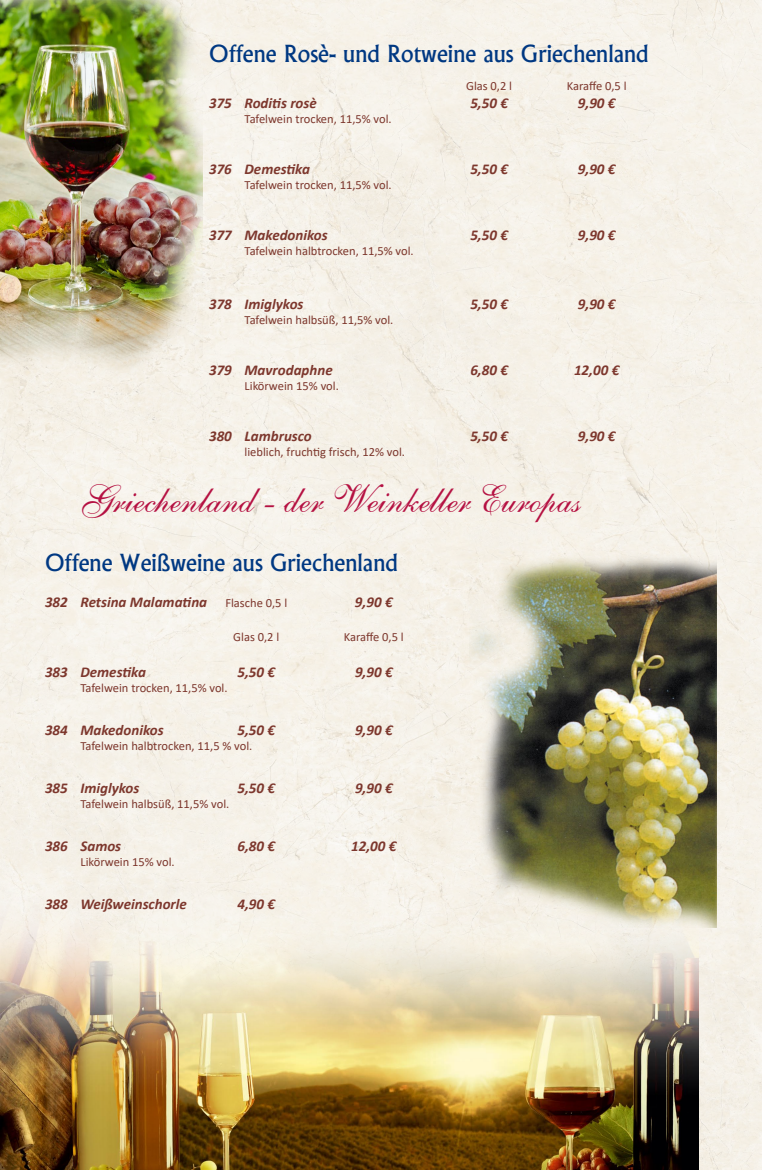
<style>
.page{position:relative;width:762px;height:1170px;background:#fff}
.page>*{position:absolute;margin:0;border:0;box-sizing:border-box;transform-origin:0 0}
.t1{font:38.75px "English 111 Vivace BT";color:#b51142}
.t2{font:22.5px "Alaska";color:#003882}
.t3{font:italic 700 15px "Calibri";color:#7d372d}
.t4{font:12.5px "Calibri";color:#7d372d}
.s1{font-weight:400;font-style:normal;font-size:12.5px}
</style>
<div class="page">
<div style="left:0;top:0;width:762px;height:1169px;background:#f6f1e9"></div>
<img style="left:0;top:870px;width:699px;height:299px">
<img style="left:469px;top:533px;width:248px;height:394px">
<img style="left:0;top:0;width:203px;height:391px">
<h2 class="t2" style="left:209px;top:40px;width:441px">Offene Rosè- und Rotweine aus Griechenland</h2>
<p class="t4" style="left:466px;top:77px;width:47px">Glas 0,2 l</p>
<p class="t4" style="left:567px;top:77px;width:61px">Karaffe 0,5 l</p>
<p class="t3" style="left:209px;top:92px;width:109px">375 Roditis rosè</p>
<p class="t3" style="left:470px;top:92px;width:39px">5,50 €</p>
<p class="t3" style="left:578px;top:92px;width:39px">9,90 €</p>
<p class="t4" style="left:244px;top:110px;width:149px">Tafelwein trocken, 11,5% vol.</p>
<p class="t3" style="left:209px;top:158px;width:102px">376 Demestika</p>
<p class="t3" style="left:470px;top:158px;width:39px">5,50 €</p>
<p class="t3" style="left:578px;top:158px;width:39px">9,90 €</p>
<p class="t4" style="left:244px;top:176px;width:149px">Tafelwein trocken, 11,5% vol.</p>
<p class="t3" style="left:209px;top:224px;width:120px">377 Makedonikos</p>
<p class="t3" style="left:470px;top:224px;width:39px">5,50 €</p>
<p class="t3" style="left:578px;top:224px;width:39px">9,90 €</p>
<p class="t4" style="left:244px;top:242px;width:171px">Tafelwein halbtrocken, 11,5% vol.</p>
<p class="t3" style="left:209px;top:293px;width:96px">378 Imiglykos</p>
<p class="t3" style="left:470px;top:293px;width:39px">5,50 €</p>
<p class="t3" style="left:578px;top:293px;width:39px">9,90 €</p>
<p class="t4" style="left:244px;top:311px;width:150px">Tafelwein halbsüß, 11,5% vol.</p>
<p class="t3" style="left:209px;top:359px;width:125px">379 Mavrodaphne</p>
<p class="t3" style="left:470px;top:359px;width:39px">6,80 €</p>
<p class="t3" style="left:574px;top:359px;width:47px">12,00 €</p>
<p class="t4" style="left:244px;top:377px;width:96px">Likörwein 15% vol.</p>
<p class="t3" style="left:209px;top:425px;width:104px">380 Lambrusco</p>
<p class="t3" style="left:470px;top:425px;width:39px">5,50 €</p>
<p class="t3" style="left:578px;top:425px;width:39px">9,90 €</p>
<p class="t4" style="left:244px;top:443px;width:162px">lieblich, fruchtig frisch, 12% vol.</p>
<h1 class="t1" style="left:77px;top:475px;width:505px">Griechenland - der Weinkeller Europas</h1>
<h2 class="t2" style="left:45px;top:548px;width:354px">Offene Weißweine aus Griechenland</h2>
<p class="t3" style="left:45px;top:592px;width:244px">382 Retsina Malamatina <span class="s1">Flasche 0,5 l</span></p>
<p class="t3" style="left:355px;top:592px;width:39px">9,90 €</p>
<p class="t4" style="left:233px;top:627px;width:47px">Glas 0,2 l</p>
<p class="t4" style="left:344px;top:627px;width:61px">Karaffe 0,5 l</p>
<p class="t3" style="left:45px;top:661px;width:102px">383 Demestika</p>
<p class="t3" style="left:237px;top:661px;width:39px">5,50 €</p>
<p class="t3" style="left:355px;top:661px;width:39px">9,90 €</p>
<p class="t4" style="left:80px;top:678px;width:149px">Tafelwein trocken, 11,5% vol.</p>
<p class="t3" style="left:45px;top:719px;width:120px">384 Makedonikos</p>
<p class="t3" style="left:237px;top:719px;width:39px">5,50 €</p>
<p class="t3" style="left:355px;top:719px;width:39px">9,90 €</p>
<p class="t4" style="left:80px;top:736px;width:173px">Tafelwein halbtrocken, 11,5 % vol.</p>
<p class="t3" style="left:45px;top:777px;width:96px">385 Imiglykos</p>
<p class="t3" style="left:237px;top:777px;width:39px">5,50 €</p>
<p class="t3" style="left:355px;top:777px;width:39px">9,90 €</p>
<p class="t4" style="left:80px;top:794px;width:150px">Tafelwein halbsüß, 11,5% vol.</p>
<p class="t3" style="left:45px;top:835px;width:78px">386 Samos</p>
<p class="t3" style="left:237px;top:835px;width:39px">6,80 €</p>
<p class="t3" style="left:351px;top:835px;width:47px">12,00 €</p>
<p class="t4" style="left:80px;top:852px;width:96px">Likörwein 15% vol.</p>
<p class="t3" style="left:45px;top:893px;width:143px">388 Weißweinschorle</p>
<p class="t3" style="left:237px;top:893px;width:39px">4,90 €</p>
</div>
